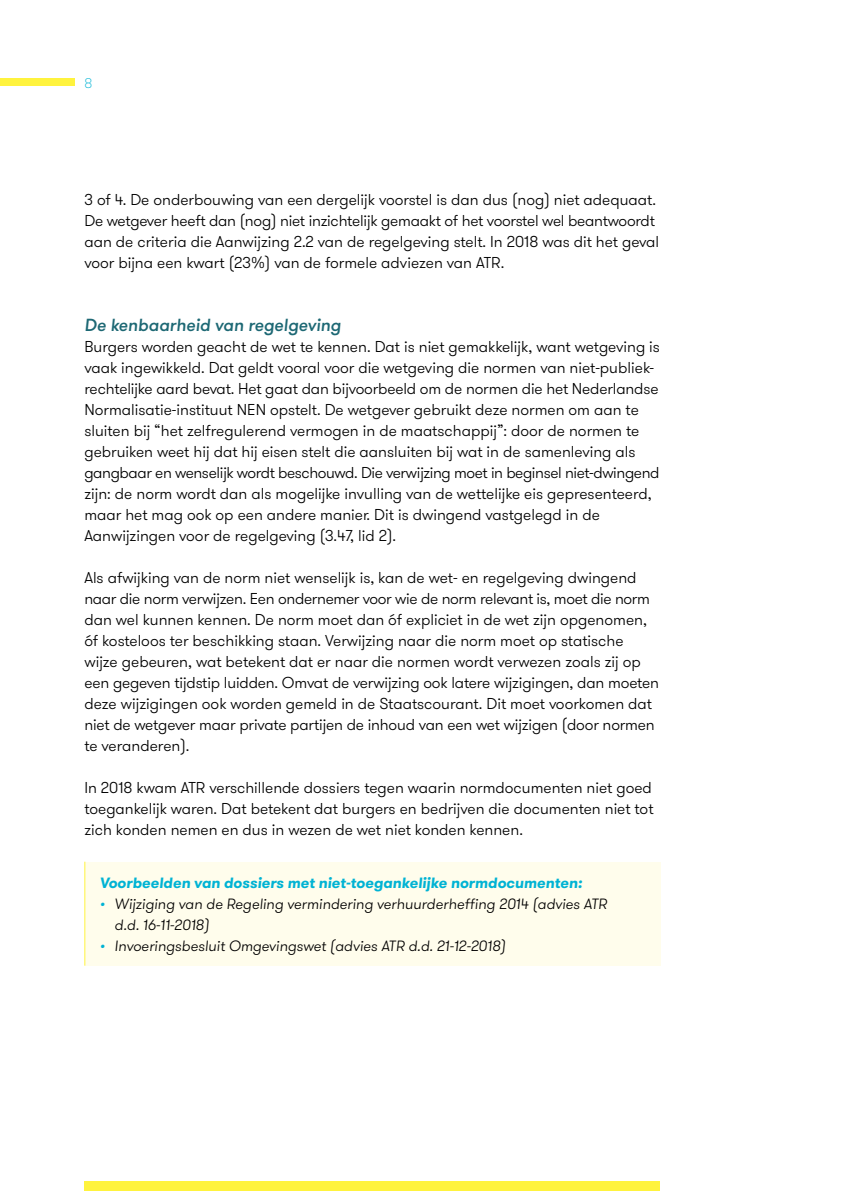
<style>
.page{position:relative;width:844px;height:1191px;background:#fff}
.page>*{position:absolute;margin:0;border:0;box-sizing:border-box;transform-origin:0 0}
.t1{font:italic 500 17.5px "GT Walsheim";color:#1d6874}
.t2{font:300 15.75px/21px "GT Walsheim";color:#000}
.t3{font:italic 300 14.88px/21px "GT Walsheim";color:#000}
.t4{font:italic 700 14.88px "GT Walsheim";color:#00b3d4}
.t5{font:100 14px "GT Walsheim";color:#00b3d4}
.s1{color:#00b3d4}
</style>
<div class="page">
<div style="left:0;top:79px;width:74px;height:7px;background:#fff33e"></div>
<div style="left:84px;top:1181px;width:576px;height:10px;background:#fff33e"></div>
<div style="left:85px;top:861px;width:575px;height:104px;background:#fffdec"></div>
<hr style="left:84px;top:861px;width:1px;height:104px;background:#fff33e">
<p class="t5" style="left:84px;top:74px;width:9px">8</p>
<p class="t2" style="left:84px;top:189px;width:576px">3 of 4. De onderbouwing van een dergelijk voorstel is dan dus (nog) niet adequaat.<br>De wetgever heeft dan (nog) niet inzichtelijk gemaakt of het voorstel wel beantwoordt aan de criteria die Aanwijzing 2.2 van de regelgeving stelt. In 2018 was dit het geval voor bijna een kwart (23%) van de formele adviezen van ATR.</p>
<p class="t1" style="left:84px;top:313px;width:258px">De kenbaarheid van regelgeving</p>
<p class="t2" style="left:84px;top:336px;width:577px">Burgers worden geacht de wet te kennen. Dat is niet gemakkelijk, want wetgeving is vaak ingewikkeld. Dat geldt vooral voor die wetgeving die normen van niet-publiek&shy;rechtelijke aard bevat. Het gaat dan bijvoorbeeld om de normen die het Nederlandse Normalisatie-instituut NEN opstelt. De wetgever gebruikt deze normen om aan te sluiten bij “het zelfregulerend vermogen in de maatschappij”: door de normen te gebruiken weet hij dat hij eisen stelt die aansluiten bij wat in de samenleving als gangbaar en wenselijk wordt beschouwd. Die verwijzing moet in beginsel niet-dwingend zijn: de norm wordt dan als mogelijke invulling van de wettelijke eis gepresenteerd, maar het mag ook op een andere manier. Dit is dwingend vastgelegd in de Aanwijzingen voor de regelgeving (3.47, lid 2).</p>
<p class="t2" style="left:84px;top:567px;width:576px">Als afwijking van de norm niet wenselijk is, kan de wet- en regelgeving dwingend naar die norm verwijzen. Een ondernemer voor wie de norm relevant is, moet die norm dan wel kunnen kennen. De norm moet dan óf expliciet in de wet zijn opgenomen, óf kosteloos ter beschikking staan. Verwijzing naar die norm moet op statische wijze gebeuren, wat betekent dat er naar die normen wordt verwezen zoals zij op een gegeven tijdstip luidden. Omvat de verwijzing ook latere wijzigingen, dan moeten deze wijzigingen ook worden gemeld in de Staatscourant. Dit moet voorkomen dat niet de wetgever maar private partijen de inhoud van een wet wijzigen (door normen te veranderen).</p>
<p class="t2" style="left:84px;top:777px;width:570px;text-align:justify">In 2018 kwam ATR verschillende dossiers tegen waarin normdocumenten niet goed toegankelijk waren. Dat betekent dat burgers en bedrijven die documenten niet tot zich konden nemen en dus in wezen de wet niet konden kennen.</p>
<p class="t4" style="left:100px;top:873px;width:484px">Voorbeelden van dossiers met niet-toegankelijke normdocumenten:</p>
<p class="t3" style="left:115px;top:893px;width:494px;text-indent:-15px"><span class="s1">•</span> Wijziging van de Regeling vermindering verhuurderheffing 2014 (advies ATR d.d. 16-11-2018)</p>
<p class="t3" style="left:100px;top:935px;width:407px"><span class="s1">•</span> Invoeringsbesluit Omgevingswet (advies ATR d.d. 21-12-2018)</p>
</div>
